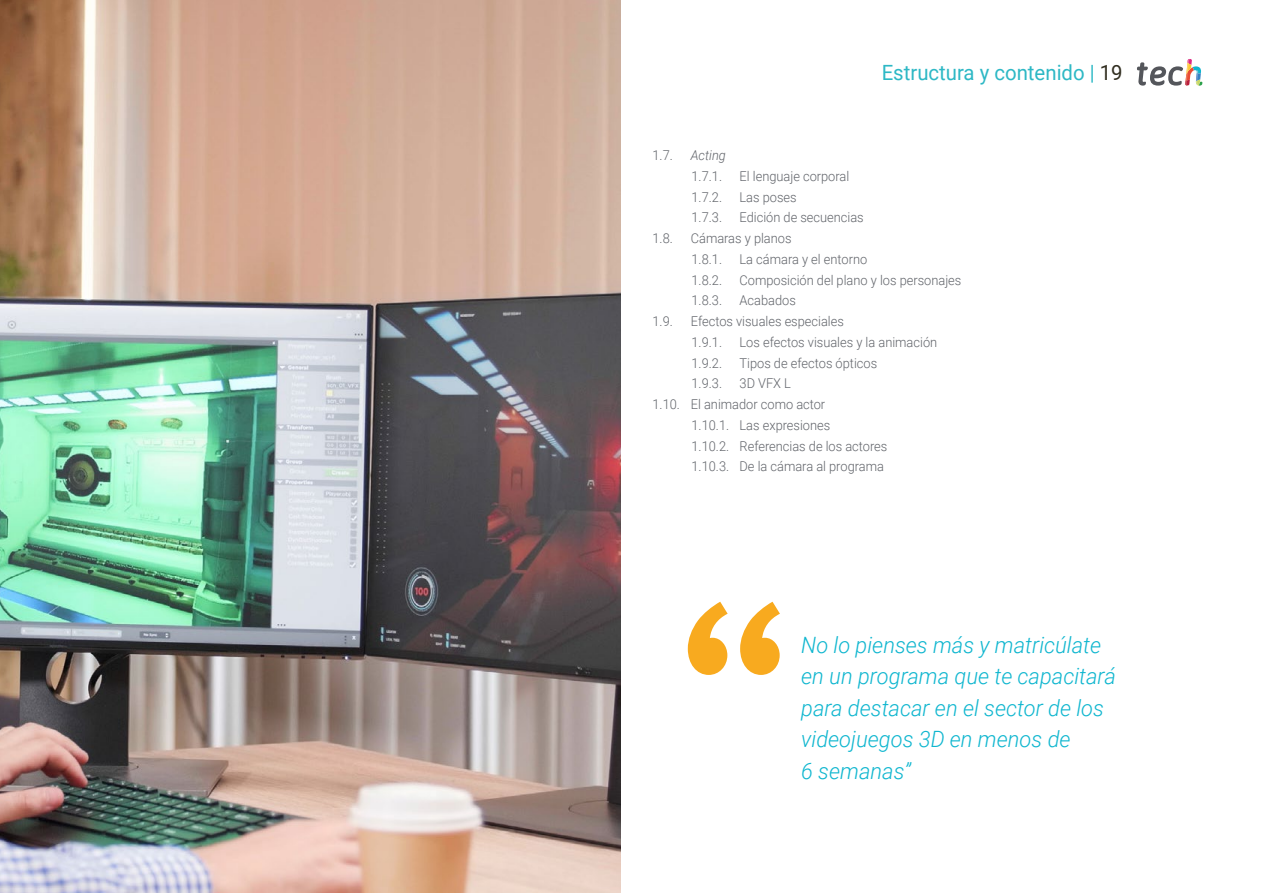
<style>
.page{position:relative;width:1263px;height:893px;background:#fff}
.page>*{position:absolute;margin:0;border:0;box-sizing:border-box;transform-origin:0 0}
.t1{font:italic 300 22.5px/31.5px "Roboto";color:#0fb6cf}
.t2{font:21px "Roboto";color:#2db8c5}
.t3{font:300 13.5px/20.7px "Roboto";color:#61646a;scale:.95 1}
.t4{font:italic 300 13.5px "Roboto";color:#61646a;scale:.95 1}
.s1{color:#312e20}
</style>
<div class="page">
<svg style="left:688px;top:602px;width:92px;height:73px"></svg>
<svg style="left:1137px;top:59px;width:65px;height:27px"></svg>
<img style="left:0;top:0;width:621px;height:893px">
<h2 class="t2" style="left:882px;top:57px;width:242px">Estructura y contenido | <span class="s1">19</span></h2>
<p class="t3" style="left:652px;top:144px;width:23px">1.7.</p>
<p class="t4" style="left:691px;top:146px;width:38px">Acting</p>
<p class="t3" style="left:691px;top:165px;width:34px">1.7.1.</p>
<p class="t3" style="left:739px;top:165px;width:117px">El lenguaje corporal</p>
<p class="t3" style="left:691px;top:186px;width:34px">1.7.2.</p>
<p class="t3" style="left:739px;top:186px;width:62px">Las poses</p>
<p class="t3" style="left:691px;top:207px;width:34px">1.7.3.</p>
<p class="t3" style="left:739px;top:207px;width:132px">Edición de secuencias</p>
<p class="t3" style="left:652px;top:227px;width:23px">1.8.</p>
<p class="t3" style="left:691px;top:227px;width:108px">Cámaras y planos<br>1.8.1.</p>
<p class="t3" style="left:739px;top:248px;width:136px">La cámara y el entorno</p>
<p class="t3" style="left:691px;top:269px;width:34px">1.8.2.</p>
<p class="t3" style="left:739px;top:269px;width:235px">Composición del plano y los personajes</p>
<p class="t3" style="left:691px;top:290px;width:34px">1.8.3.</p>
<p class="t3" style="left:739px;top:290px;width:61px">Acabados</p>
<p class="t3" style="left:652px;top:310px;width:23px">1.9.</p>
<p class="t3" style="left:691px;top:310px;width:163px">Efectos visuales especiales<br>1.9.1.</p>
<p class="t3" style="left:739px;top:331px;width:210px">Los efectos visuales y la animación</p>
<p class="t3" style="left:691px;top:352px;width:34px">1.9.2.</p>
<p class="t3" style="left:739px;top:352px;width:146px">Tipos de efectos ópticos</p>
<p class="t3" style="left:691px;top:373px;width:34px">1.9.3.</p>
<p class="t3" style="left:739px;top:373px;width:56px">3D VFX L</p>
<p class="t3" style="left:652px;top:393px;width:183px">1.10. El animador como actor</p>
<p class="t3" style="left:691px;top:414px;width:148px">1.10.1. Las expresiones</p>
<p class="t3" style="left:691px;top:435px;width:208px">1.10.2. Referencias de los actores</p>
<p class="t3" style="left:691px;top:456px;width:204px">1.10.3. De la cámara al programa</p>
<h1 class="t1" style="left:801px;top:628px;width:316px">No lo pienses más y matricúlate en un programa que te capacitará para destacar en el sector de los videojuegos 3D en menos de<br>6 semanas”</h1>
</div>
